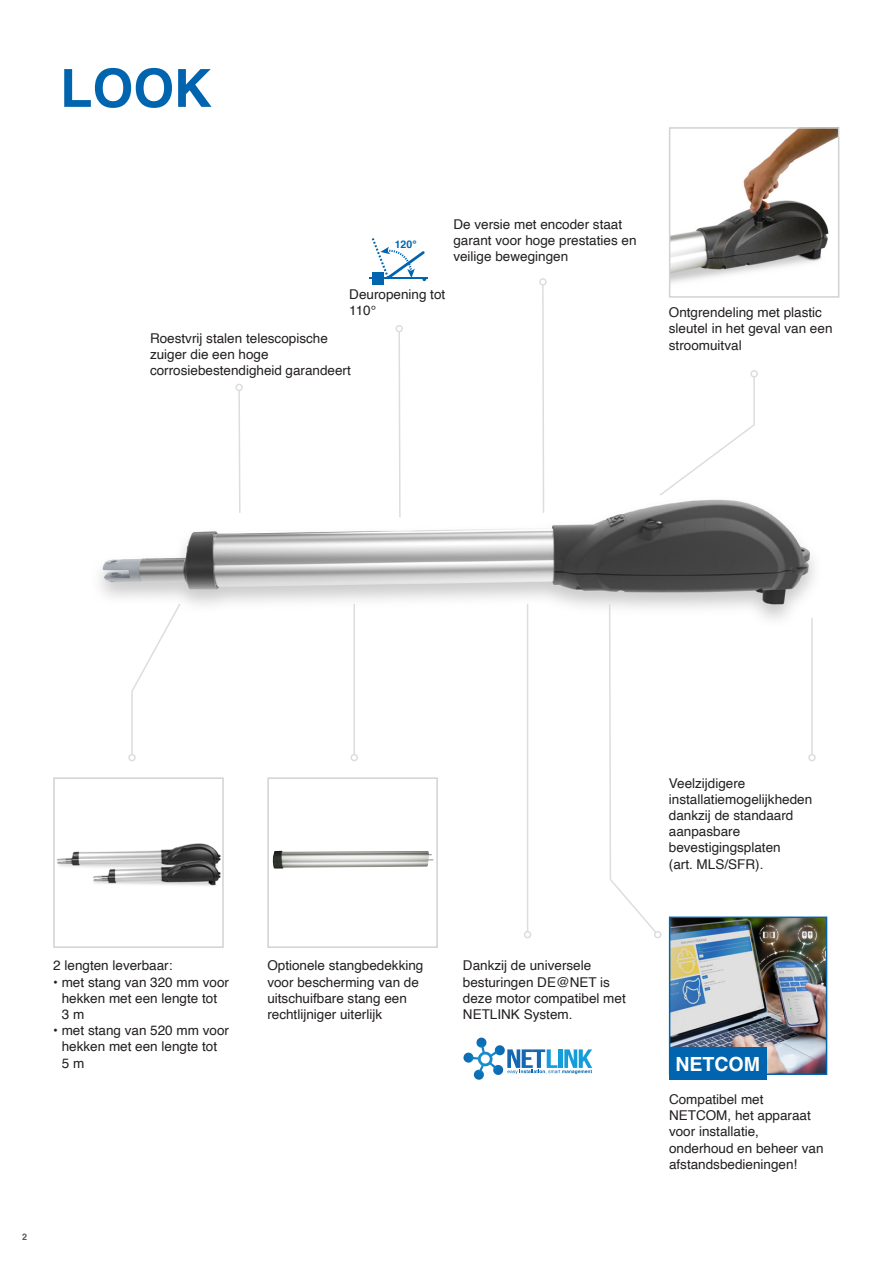
<style>
.page{position:relative;width:893px;height:1263px;background:#fff}
.page>*{position:absolute;margin:0;border:0;box-sizing:border-box;transform-origin:0 0}
.TITOLO_FAMIGLIA_MOTO{font:700 52.5px "Helvetica";color:#0065ae}
.t1{font:700 19.5px "Helvetica";color:#fff}
.VOLTAGGI__ex__Motore{font:13.5px/16.2px "Helvetica";color:#231f20}
.ACCESSORI_DESCRIZION{font:700 10.5px "Helvetica";color:#0065ae}
.t2{font:700 9px "Helvetica";color:#57585a}
</style>
<div class="page">
<img style="left:672px;top:130px;width:164px;height:153px">
<div style="left:669px;top:127px;width:170px;height:171px;border:2px solid #d1d2d4"></div>
<img style="left:273px;top:851px;width:161px;height:18px">
<img style="left:57px;top:843px;width:164px;height:43px">
<div style="left:53px;top:777px;width:171px;height:171px;border:2px solid #d1d2d4"></div>
<svg style="left:463px;top:1037px;width:129px;height:43px"></svg>
<div style="left:267px;top:777px;width:171px;height:171px;border:2px solid #d1d2d4"></div>
<img style="left:99px;top:499px;width:716px;height:194px">
<div style="left:373px;top:272px;width:11px;height:12px;background:#0065ae"></div>
<hr style="left:369px;top:277px;width:59px;height:2px;background:#0065ae">
<svg style="left:372px;top:238px;width:54px;height:43px"></svg>
<svg style="left:238px;top:391px;width:3px;height:123px"></svg>
<div style="left:235px;top:384px;width:8px;height:7px;border:2px solid #dcdddf;border-radius:50%"></div>
<svg style="left:398px;top:332px;width:3px;height:187px"></svg>
<div style="left:395px;top:325px;width:8px;height:7px;border:2px solid #dcdddf;border-radius:50%"></div>
<svg style="left:541px;top:286px;width:4px;height:228px"></svg>
<div style="left:539px;top:278px;width:8px;height:8px;border:2px solid #dcdddf;border-radius:50%"></div>
<svg style="left:131px;top:602px;width:51px;height:152px"></svg>
<div style="left:128px;top:754px;width:8px;height:7px;border:2px solid #dcdddf;border-radius:50%"></div>
<svg style="left:660px;top:378px;width:95px;height:118px"></svg>
<div style="left:750px;top:370px;width:8px;height:8px;border:2px solid #dcdddf;border-radius:50%"></div>
<hr style="left:811px;top:618px;width:2px;height:136px;background:#dcdddf">
<div style="left:808px;top:754px;width:8px;height:7px;border:2px solid #dcdddf;border-radius:50%"></div>
<hr style="left:353px;top:604px;width:2px;height:150px;background:#dcdddf">
<div style="left:350px;top:754px;width:8px;height:7px;border:2px solid #dcdddf;border-radius:50%"></div>
<hr style="left:527px;top:604px;width:1px;height:328px;background:#dcdddf">
<div style="left:524px;top:931px;width:7px;height:7px;border:2px solid #dcdddf;border-radius:50%"></div>
<svg style="left:608px;top:602px;width:50px;height:331px"></svg>
<div style="left:654px;top:931px;width:7px;height:7px;border:2px solid #dcdddf;border-radius:50%"></div>
<img style="left:672px;top:919px;width:152px;height:153px">
<div style="left:669px;top:916px;width:158px;height:159px;border:2px solid #0065ae"></div>
<div style="left:669px;top:1047px;width:97px;height:33px;background:#0065ae"></div>
<p class="TITOLO_FAMIGLIA_MOTO" style="left:60px;top:46px;width:153px">LOOK</p>
<p class="ACCESSORI_DESCRIZION" style="left:395px;top:236px;width:23px">120°</p>
<p class="VOLTAGGI__ex__Motore" style="left:453px;top:216px;width:185px">De versie met encoder staat garant voor hoge prestaties en veilige bewegingen</p>
<p class="VOLTAGGI__ex__Motore" style="left:349px;top:287px;width:98px">Deuropening tot<br>110°</p>
<p class="VOLTAGGI__ex__Motore" style="left:150px;top:330px;width:202px">Roestvrij stalen telescopische zuiger die een hoge corrosiebestendigheid garandeert</p>
<p class="VOLTAGGI__ex__Motore" style="left:669px;top:305px;width:165px">Ontgrendeling met plastic sleutel in het geval van een stroomuitval</p>
<p class="VOLTAGGI__ex__Motore" style="left:53px;top:958px;width:121px">2 lengten leverbaar:</p>
<p class="VOLTAGGI__ex__Motore" style="left:62px;top:974px;width:169px;text-indent:-9px">• met stang van 320 mm voor hekken met een lengte tot<br>3 m</p>
<p class="VOLTAGGI__ex__Motore" style="left:62px;top:1023px;width:169px;text-indent:-9px">• met stang van 520 mm voor hekken met een lengte tot<br>5 m</p>
<p class="VOLTAGGI__ex__Motore" style="left:267px;top:958px;width:158px">Optionele stangbedekking voor bescherming van de uitschuifbare stang een rechtlijniger uiterlijk</p>
<p class="VOLTAGGI__ex__Motore" style="left:463px;top:958px;width:164px">Dankzij de universele besturingen DE@NET is deze motor compatibel met<br>NETLINK System.</p>
<p class="t2" style="left:22px;top:1230px;width:7px">2</p>
<p class="VOLTAGGI__ex__Motore" style="left:669px;top:775px;width:145px">Veelzijdigere installatiemogelijkheden dankzij de standaard aanpasbare bevestigingsplaten<br>(art. MLS/SFR).</p>
<p class="t1" style="left:675px;top:1048px;width:86px">NETCOM</p>
<p class="VOLTAGGI__ex__Motore" style="left:669px;top:1092px;width:156px">Compatibel met<br>NETCOM, het apparaat voor installatie, onderhoud en beheer van afstandsbedieningen!</p>
</div>
